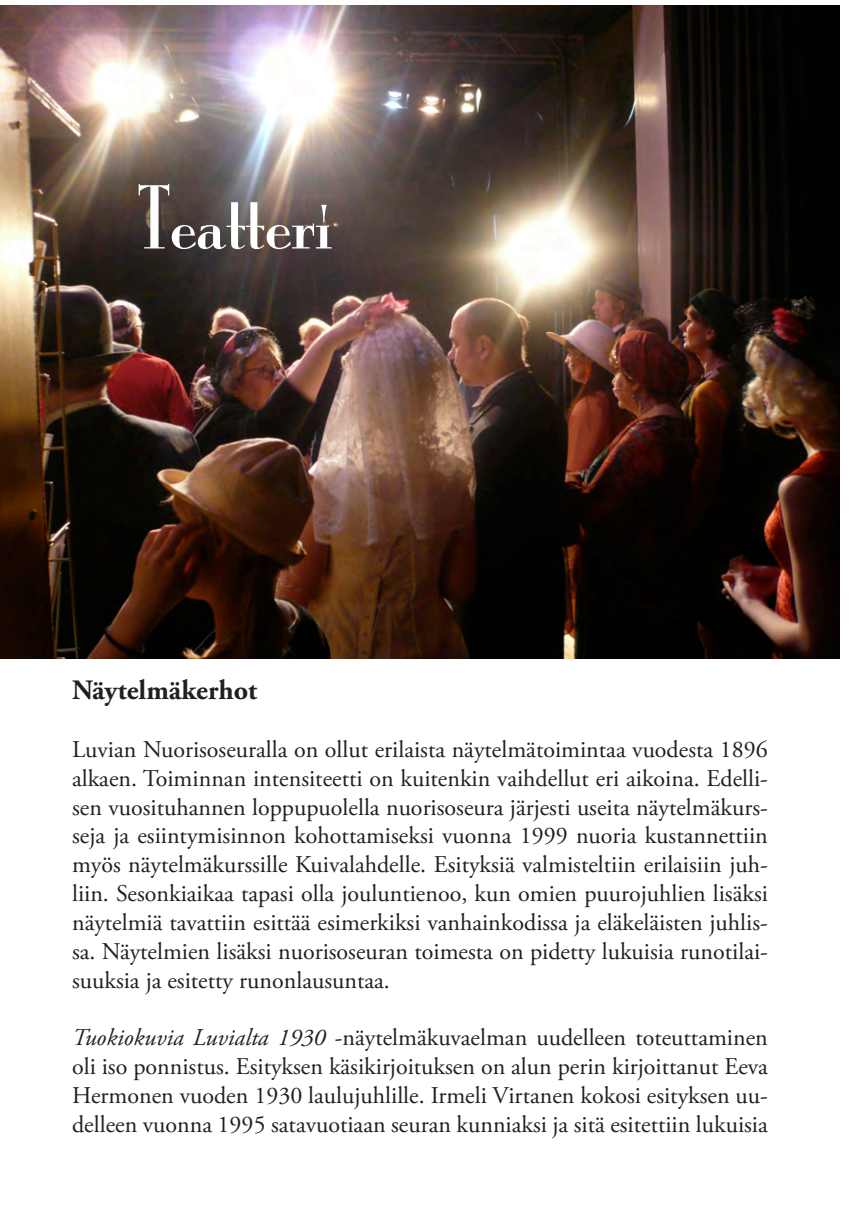
<style>
.page{position:relative;width:857px;height:1225px;background:#fff}
.page>*{position:absolute;margin:0;border:0;box-sizing:border-box;transform-origin:0 0}
.t1{font:80px "Mona Lisa Solid ITCTT";color:#fff}
.t2{font:700 28px "Adobe Garamond Pro";color:#231f20}
.t3{font:24px/28.8px "Adobe Garamond Pro";color:#231f20;text-align:justify}
.s1{font-style:italic}
</style>
<div class="page">
<img style="left:0;top:6px;width:839px;height:652px">
<p class="t1" style="left:138px;top:156px;width:195px">Teatteri</p>
<p class="t2" style="left:72px;top:674px;width:187px">Näytelmäkerhot</p>
<p class="t3" style="left:72px;top:736px;width:697px">Luvian Nuorisoseuralla on ollut erilaista näytelmätoimintaa vuodesta 1896 alkaen. Toiminnan intensiteetti on kuitenkin vaihdellut eri aikoina. Edelli&shy;sen vuosituhannen loppupuolella nuorisoseura järjesti useita näytelmäkurs&shy;seja ja esiintymisinnon kohottamiseksi vuonna 1999 nuoria kustannettiin myös näytelmäkurssille Kuivalahdelle. Esityksiä valmisteltiin erilaisiin juh&shy;liin. Sesonkiaikaa tapasi olla jouluntienoo, kun omien puurojuhlien lisäksi näytelmiä tavattiin esittää esimerkiksi vanhainkodissa ja eläkeläisten juhlis&shy;sa. Näytelmien lisäksi nuorisoseuran toimesta on pidetty lukuisia runotilai&shy;suuksia ja esitetty runonlausuntaa.</p>
<p class="t3" style="left:72px;top:1024px;width:697px"><span class="s1">Tuokiokuvia Luvialta 1930</span> -näytelmäkuvaelman uudelleen toteuttaminen oli iso ponnistus. Esityksen käsikirjoituksen on alun perin kirjoittanut Eeva Hermonen vuoden 1930 laulujuhlille. Irmeli Virtanen kokosi esityksen uu&shy;delleen vuonna 1995 satavuotiaan seuran kunniaksi ja sitä esitettiin lukuisia</p>
</div>
